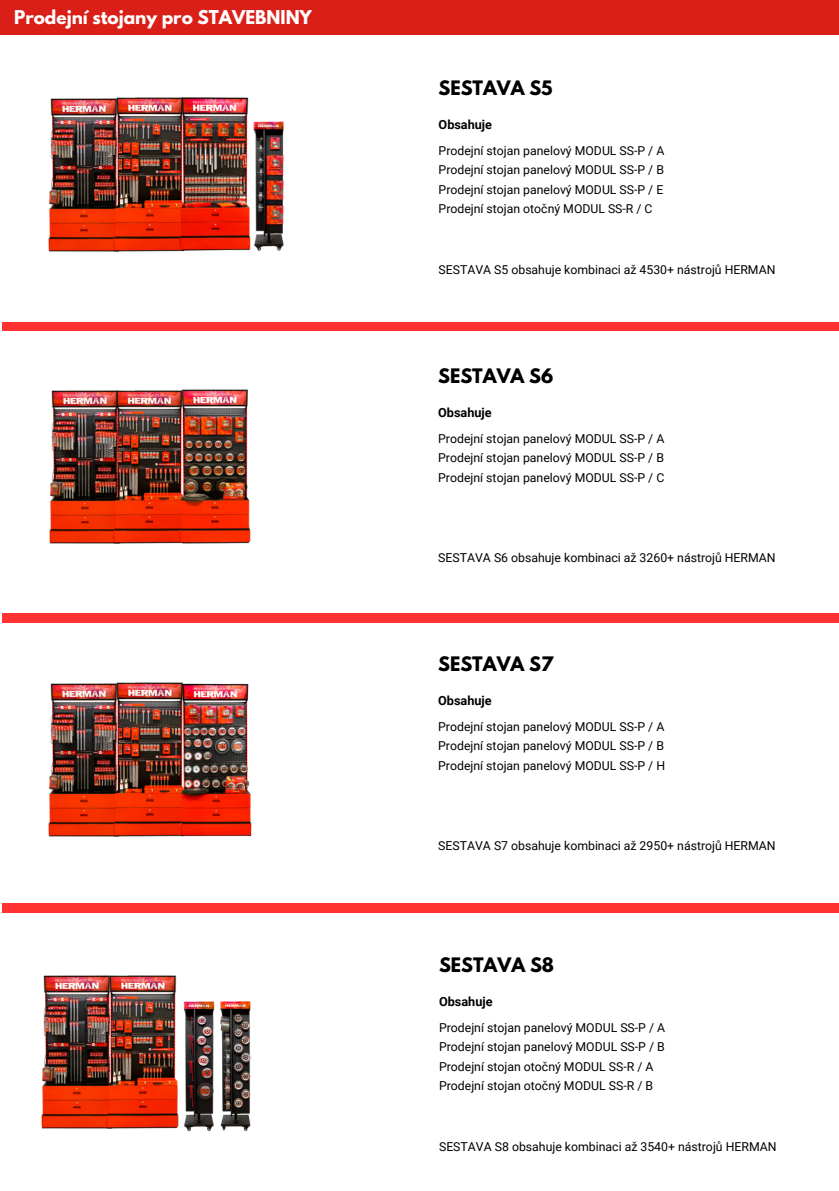
<style>
.page{position:relative;width:839px;height:1191px;background:#fff}
.page>*{position:absolute;margin:0;border:0;box-sizing:border-box;transform-origin:0 0}
.t1{font:700 17.6px "League Spartan";color:#000}
.t2{font:700 16.8px "League Spartan";color:#fff}
.t3{font:700 12.6px "Roboto";color:#000}
.t4{font:12.2px "Roboto";color:#000}
</style>
<div class="page">
<div style="left:3px;top:322px;width:835px;height:9px;background:#ff3131"></div>
<div style="left:3px;top:613px;width:835px;height:9px;background:#ff3131"></div>
<div style="left:0;top:0;width:838px;height:35px;background:#d91f18"></div>
<img style="left:49px;top:390px;width:18px;height:154px">
<img style="left:67px;top:390px;width:66px;height:154px">
<img style="left:133px;top:389px;width:118px;height:155px">
<div style="left:3px;top:903px;width:835px;height:9px;background:#ff3131"></div>
<img style="left:41px;top:975px;width:20px;height:154px">
<img style="left:61px;top:975px;width:116px;height:154px">
<img style="left:131px;top:998px;width:38px;height:131px">
<img style="left:169px;top:998px;width:82px;height:134px">
<img style="left:48px;top:98px;width:20px;height:154px">
<img style="left:68px;top:97px;width:65px;height:155px">
<img style="left:133px;top:97px;width:116px;height:155px">
<img style="left:203px;top:118px;width:81px;height:134px">
<img style="left:48px;top:683px;width:20px;height:154px">
<img style="left:68px;top:682px;width:65px;height:155px">
<img style="left:133px;top:682px;width:119px;height:155px">
<h4 class="t2" style="left:14px;top:9px;width:299px">Prodejní stojany pro STAVEBNINY</h4>
<p class="t1" style="left:438px;top:79px;width:115px">SESTAVA S5</p>
<h1 class="t3" style="left:438px;top:118px;width:55px">Obsahuje</h1>
<p class="t4" style="left:438px;top:144px;width:227px">Prodejní stojan panelový MODUL SS-P / A</p>
<p class="t4" style="left:438px;top:163px;width:227px">Prodejní stojan panelový MODUL SS-P / B</p>
<p class="t4" style="left:438px;top:182px;width:226px">Prodejní stojan panelový MODUL SS-P / E</p>
<p class="t4" style="left:438px;top:202px;width:215px">Prodejní stojan otočný MODUL SS-R / C</p>
<p class="t4" style="left:438px;top:263px;width:338px">SESTAVA S5 obsahuje kombinaci až 4530+ nástrojů HERMAN</p>
<h2 class="t1" style="left:438px;top:367px;width:117px">SESTAVA S6</h2>
<p class="t3" style="left:438px;top:406px;width:55px">Obsahuje</p>
<h4 class="t4" style="left:438px;top:431px;width:228px">Prodejní stojan panelový MODUL SS-P / A</h4>
<p class="t4" style="left:438px;top:451px;width:227px">Prodejní stojan panelový MODUL SS-P / B</p>
<p class="t4" style="left:438px;top:470px;width:227px">Prodejní stojan panelový MODUL SS-P / C</p>
<p class="t4" style="left:438px;top:551px;width:339px">SESTAVA S6 obsahuje kombinaci až 3260+ nástrojů HERMAN</p>
<p class="t1" style="left:438px;top:655px;width:116px">SESTAVA S7</p>
<p class="t3" style="left:438px;top:694px;width:55px">Obsahuje</p>
<p class="t4" style="left:438px;top:720px;width:228px">Prodejní stojan panelový MODUL SS-P / A</p>
<p class="t4" style="left:438px;top:739px;width:227px">Prodejní stojan panelový MODUL SS-P / B</p>
<p class="t4" style="left:438px;top:758px;width:228px">Prodejní stojan panelový MODUL SS-P / H</p>
<p class="t4" style="left:438px;top:839px;width:339px">SESTAVA S7 obsahuje kombinaci až 2950+ nástrojů HERMAN</p>
<p class="t1" style="left:439px;top:956px;width:116px">SESTAVA S8</p>
<p class="t3" style="left:439px;top:995px;width:55px">Obsahuje</p>
<p class="t4" style="left:439px;top:1020px;width:228px">Prodejní stojan panelový MODUL SS-P / A</p>
<p class="t4" style="left:439px;top:1040px;width:227px">Prodejní stojan panelový MODUL SS-P / B</p>
<h1 class="t4" style="left:439px;top:1059px;width:216px">Prodejní stojan otočný MODUL SS-R / A</h1>
<h4 class="t4" style="left:439px;top:1079px;width:215px">Prodejní stojan otočný MODUL SS-R / B</h4>
<p class="t4" style="left:439px;top:1140px;width:339px">SESTAVA S8 obsahuje kombinaci až 3540+ nástrojů HERMAN</p>
</div>
